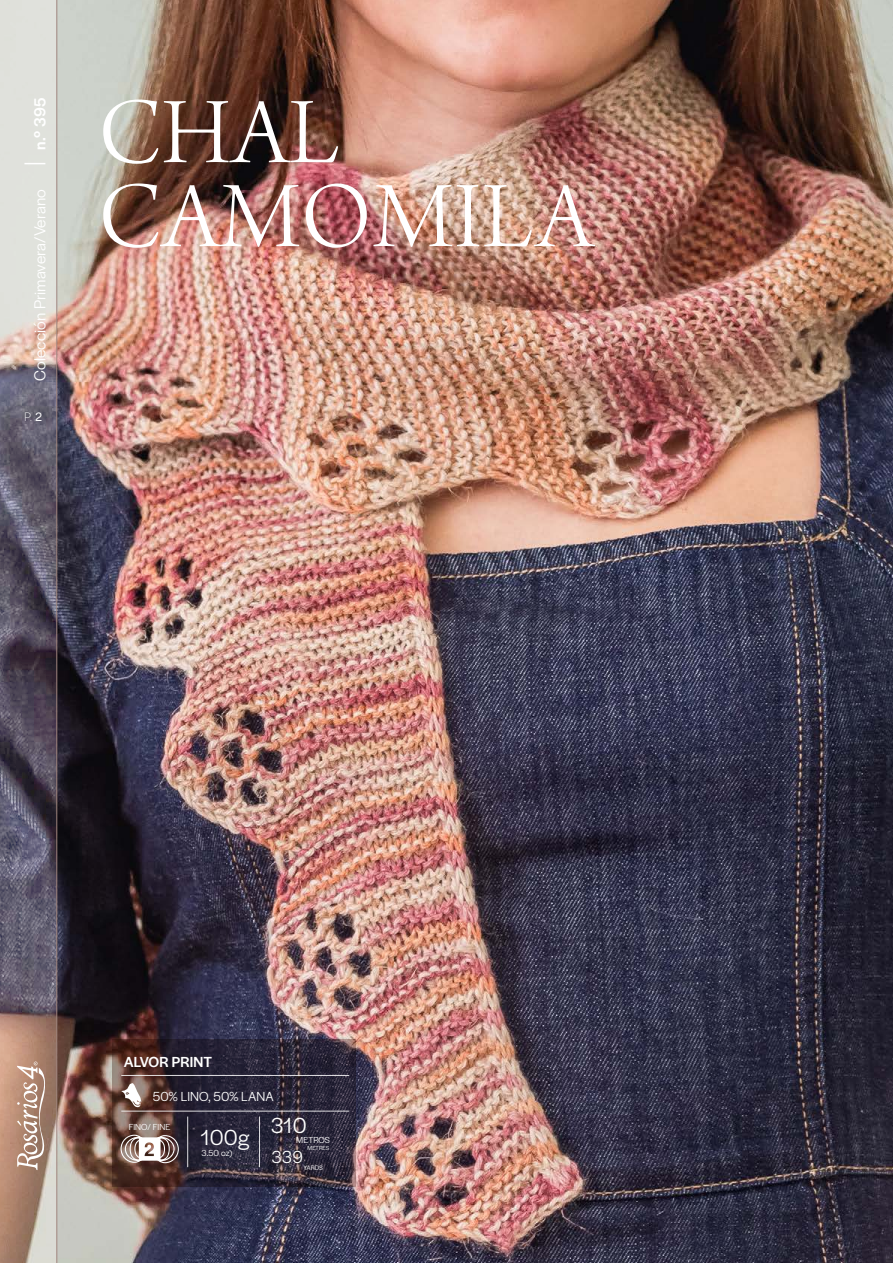
<style>
.page{position:relative;width:893px;height:1263px;background:#fff}
.page>*{position:absolute;margin:0;border:0;box-sizing:border-box;transform-origin:0 0}
.t1{font:99px/84px "Arno Pro Light Display";letter-spacing:.01em;color:#fff}
.t2{font:22.5px "Halyard Display";letter-spacing:.01em;color:#fff}
.t3{font:18px "Halyard Display";color:#fff}
.t4{font:16.5px "Halyard Display";letter-spacing:.01em;color:#fff}
.t5{font:500 16.5px "Halyard Display";color:#fff}
.t6{font:500 15px "Halyard Display";letter-spacing:.01em;color:#fff}
.t7{font:13.5px "Halyard Display";letter-spacing:.01em;color:#fff}
.t8{font:300 12px "PP Pangram Sans";color:#fff}
.t9{font:9px "Halyard Display";letter-spacing:.005em;color:#fff}
.t10{font:6.75px "Halyard Display";letter-spacing:.005em;color:#fff}
.t11{font:6px "Halyard Display";letter-spacing:.005em;color:#fff}
.s1{font-weight:500}
</style>
<div class="page">
<img style="left:58px;top:0;width:835px;height:1263px">
<svg style="left:112px;top:1039px;width:243px;height:148px;background:#372c38"></svg>
<svg style="left:0;top:0;width:57px;height:1263px;background:#92888c"></svg>
<hr style="left:57px;top:0;width:1px;height:1263px;background:#9f847d">
<svg style="left:17px;top:1061px;width:30px;height:109px;background:#ba9b8b"></svg>
<svg style="left:24px;top:163px;width:21px;height:1px"></svg>
<svg style="left:121px;top:1082px;width:20px;height:25px"></svg>
<svg style="left:121px;top:1135px;width:58px;height:28px"></svg>
<hr style="left:121px;top:1075px;width:228px;height:1px;background:#fff">
<hr style="left:121px;top:1111px;width:228px;height:1px;background:#fff">
<hr style="left:187px;top:1116px;width:1px;height:51px;background:#fff">
<hr style="left:259px;top:1116px;width:1px;height:51px;background:#fff">
<p class="t5" style="left:28px;top:150px;width:54px;rotate:-90deg">n.º 395</p>
<p class="t4" style="left:28px;top:381px;width:193px;rotate:-90deg">Colección Primavera/Verano</p>
<p class="t8" style="left:24px;top:409px;width:19px">P. <span class="s1">2</span></p>
<h1 class="t1" style="left:98px;top:97px;width:496px">CHAL<br>CAMOMILA</h1>
<p class="t6" style="left:124px;top:1051px;width:90px">ALVOR PRINT</p>
<p class="t7" style="left:153px;top:1087px;width:122px">50% LINO, 50% LANA</p>
<p class="t9" style="left:129px;top:1121px;width:43px">FINO/ FINE</p>
<h2 class="t2" style="left:200px;top:1121px;width:50px">100g</h2>
<p class="t9" style="left:201px;top:1147px;width:32px">3.50 oz)</p>
<h2 class="t2" style="left:271px;top:1110px;width:37px">310</h2>
<p class="t3" style="left:272px;top:1144px;width:33px">339</p>
<p class="t9" style="left:296px;top:1134px;width:35px">METROS</p>
<p class="t11" style="left:308px;top:1144px;width:23px">METRES</p>
<p class="t10" style="left:303px;top:1163px;width:21px">YARDS</p>
</div>
